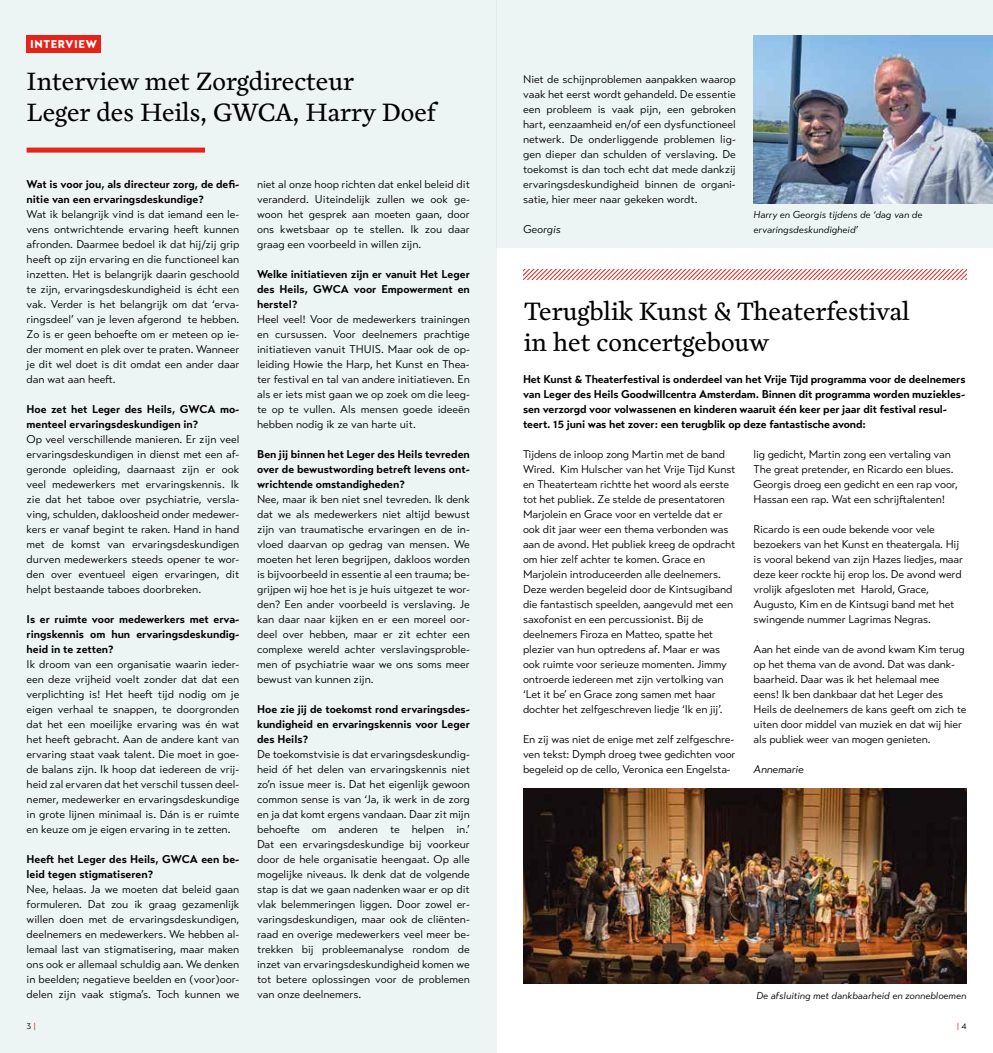
<style>
.page{position:relative;width:993px;height:1053px;background:#fff}
.page>*{position:absolute;margin:0;border:0;box-sizing:border-box;transform-origin:0 0}
.t1{font:26.25px/31.5px "Cardea OTCE";color:#000}
.t2{font:11.25px/15px "Transat Text Standard";letter-spacing:-.01em;color:#000;text-align:justify}
.t3{font:700 11.25px/15px "Transat Text";letter-spacing:-.005em;color:#000}
.t4{font:italic 11.25px "Transat Text Standard";letter-spacing:-.015em;color:#000}
.t5{font:900 11.25px "Transat Text";letter-spacing:.05em;color:#fff}
.t6{font:italic 10px/15px "Transat Text Standard";color:#000}
.t7{font:8.75px "Transat Text Standard";color:#000}
.t8{font:8.75px "Transat Text Standard";color:#e5231b}
.s1{color:#e5231b}
.s2{color:#000}
</style>
<div class="page">
<div style="left:0;top:0;width:496px;height:1052px;background:#edf5f4"></div>
<div style="left:496px;top:0;width:496px;height:248px;background:#edf5f4"></div>
<div style="left:27px;top:35px;width:74px;height:18px;background:#e5231b"></div>
<div style="left:27px;top:148px;width:178px;height:5px;background:#e5231b"></div>
<img style="left:753px;top:35px;width:239px;height:168px">
<svg style="left:524px;top:269px;width:442px;height:11px"></svg>
<img style="left:523px;top:788px;width:443px;height:195px">
<p class="t5" style="left:30px;top:38px;width:68px">INTERVIEW</p>
<h1 class="t1" style="left:27px;top:67px;width:411px">Interview met Zorgdirecteur<br>Leger des Heils, GWCA, Harry Doef</h1>
<p class="t3" style="left:27px;top:177px;width:214px">Wat is voor jou, als directeur zorg, de defi&shy;nitie van een ervaringsdeskundige?</p>
<p class="t2" style="left:27px;top:207px;width:214px">Wat ik belangrijk vind is dat iemand een le&shy;vens ontwrichtende ervaring heeft kunnen afronden. Daarmee bedoel ik dat hij/zij grip heeft op zijn ervaring en die functioneel kan inzetten. Het is belangrijk daarin geschoold te zijn, ervaringsdeskundigheid is écht een vak. Verder is het belangrijk om dat ‘erva&shy;ringsdeel’ van je leven afgerond te hebben.<br>Zo is er geen behoefte om er meteen op ie&shy;der moment en plek over te praten. Wanneer je dit wel doet is dit omdat een ander daar dan wat aan heeft.</p>
<p class="t3" style="left:27px;top:401px;width:214px">Hoe zet het Leger des Heils, GWCA mo&shy;menteel ervaringsdeskundigen in?</p>
<p class="t2" style="left:27px;top:432px;width:214px">Op veel verschillende manieren. Er zijn veel ervaringsdeskundigen in dienst met een af&shy;geronde opleiding, daarnaast zijn er ook veel medewerkers met ervaringskennis. Ik zie dat het taboe over psychiatrie, versla&shy;ving, schulden, dakloosheid onder medewer&shy;kers er vanaf begint te raken. Hand in hand met de komst van ervaringsdeskundigen durven medewerkers steeds opener te wor&shy;den over eventueel eigen ervaringen, dit helpt bestaande taboes doorbreken.</p>
<p class="t3" style="left:27px;top:611px;width:214px;text-align:justify">Is er ruimte voor medewerkers met erva&shy;ringskennis om hun ervaringsdeskundig&shy;heid in te zetten?</p>
<p class="t2" style="left:27px;top:657px;width:214px">Ik droom van een organisatie waarin ieder&shy;een deze vrijheid voelt zonder dat dat een verplichting is! Het heeft tijd nodig om je eigen verhaal te snappen, te doorgronden dat het een moeilijke ervaring was én wat het heeft gebracht. Aan de andere kant van ervaring staat vaak talent. Die moet in goe&shy;de balans zijn. Ik hoop dat iedereen de vrij&shy;heid zal ervaren dat het verschil tussen deel&shy;nemer, medewerker en ervaringsdeskundige in grote lijnen minimaal is. Dán is er ruimte en keuze om je eigen ervaring in te zetten.</p>
<p class="t3" style="left:27px;top:851px;width:214px">Heeft het Leger des Heils, GWCA een be&shy;leid tegen stigmatiseren?</p>
<p class="t2" style="left:27px;top:881px;width:214px">Nee, helaas. Ja we moeten dat beleid gaan formuleren. Dat zou ik graag gezamenlijk willen doen met de ervaringsdeskundigen, deelnemers en medewerkers. We hebben al&shy;lemaal last van stigmatisering, maar maken ons ook er allemaal schuldig aan. We denken in beelden; negatieve beelden en (voor)oor&shy;delen zijn vaak stigma’s. Toch kunnen we</p>
<p class="t2" style="left:257px;top:176px;width:214px">niet al onze hoop richten dat enkel beleid dit veranderd. Uiteindelijk zullen we ook ge&shy;woon het gesprek aan moeten gaan, door ons kwetsbaar op te stellen. Ik zou daar graag een voorbeeld in willen zijn.</p>
<p class="t3" style="left:257px;top:266px;width:214px;text-align:justify">Welke initiatieven zijn er vanuit Het Leger des Heils, GWCA voor Empowerment en herstel?</p>
<p class="t2" style="left:257px;top:311px;width:214px">Heel veel! Voor de medewerkers trainingen en cursussen. Voor deelnemers prachtige initiatieven vanuit THUIS. Maar ook de op&shy;leiding Howie the Harp, het Kunst en Thea&shy;ter festival en tal van andere initiatieven. En als er iets mist gaan we op zoek om die leeg&shy;te op te vullen. Als mensen goede ideeën hebben nodig ik ze van harte uit.</p>
<p class="t3" style="left:257px;top:446px;width:214px;text-align:justify">Ben jij binnen het Leger des Heils tevreden over de bewustwording betreft levens ont&shy;wrichtende omstandigheden?</p>
<p class="t2" style="left:257px;top:491px;width:214px">Nee, maar ik ben niet snel tevreden. Ik denk dat we als medewerkers niet altijd bewust zijn van traumatische ervaringen en de in&shy;vloed daarvan op gedrag van mensen. We moeten het leren begrijpen, dakloos worden is bijvoorbeeld in essentie al een trauma; be&shy;grijpen wij hoe het is je huis uitgezet te wor&shy;den? Een ander voorbeeld is verslaving. Je kan daar naar kijken en er een moreel oor&shy;deel over hebben, maar er zit echter een complexe wereld achter verslavingsproble&shy;men of psychiatrie waar we ons soms meer bewust van kunnen zijn.</p>
<p class="t3" style="left:257px;top:701px;width:214px;text-align:justify">Hoe zie jij de toekomst rond ervaringsdes&shy;kundigheid en ervaringskennis voor Leger des Heils?</p>
<p class="t2" style="left:257px;top:746px;width:214px">De toekomstvisie is dat ervaringsdeskundig&shy;heid óf het delen van ervaringskennis niet zo’n issue meer is. Dat het eigenlijk gewoon common sense is van ‘Ja, ik werk in de zorg en ja dat komt ergens vandaan. Daar zit mijn behoefte om anderen te helpen in.’ Dat een ervaringsdeskundige bij voorkeur door de hele organisatie heengaat. Op alle mogelijke niveaus. Ik denk dat de volgende stap is dat we gaan nadenken waar er op dit vlak belemmeringen liggen. Door zowel er&shy;varingsdeskundigen, maar ook de cliënten&shy;raad en overige medewerkers veel meer be&shy;trekken bij probleemanalyse rondom de inzet van ervaringsdeskundigheid komen we tot betere oplossingen voor de problemen van onze deelnemers.</p>
<p class="t2" style="left:523px;top:72px;width:214px">Niet de schijnproblemen aanpakken waarop vaak het eerst wordt gehandeld. De essentie een probleem is vaak pijn, een gebroken hart, eenzaamheid en/of een dysfunctioneel netwerk. De onderliggende problemen lig&shy;gen dieper dan schulden of verslaving. De toekomst is dan toch echt dat mede dankzij ervaringsdeskundigheid binnen de organi&shy;satie, hier meer naar gekeken wordt.</p>
<p class="t4" style="left:523px;top:222px;width:39px">Georgis</p>
<p class="t6" style="left:753px;top:207px;width:170px">Harry en Georgis tijdens de ‘dag van de ervaringsdeskundigheid’</p>
<h1 class="t1" style="left:523px;top:297px;width:387px">Terugblik Kunst &amp; Theaterfestival in het concertgebouw</h1>
<p class="t3" style="left:523px;top:372px;width:444px">Het Kunst &amp; Theaterfestival is onderdeel van het Vrije Tijd programma voor de deelnemers van Leger des Heils Goodwillcentra Amsterdam. Binnen dit programma worden muziekles&shy;sen verzorgd voor volwassenen en kinderen waaruit één keer per jaar dit festival resul&shy;teert. 15 juni was het zover: een terugblik op deze fantastische avond:</p>
<p class="t2" style="left:523px;top:447px;width:214px;text-align:left">Tijdens de inloop zong Martin met de band Wired. Kim Hulscher van het Vrije Tijd Kunst en Theaterteam richtte het woord als eerste tot het publiek. Ze stelde de presentatoren Marjolein en Grace voor en vertelde dat er ook dit jaar weer een thema verbonden was aan de avond. Het publiek kreeg de opdracht om hier zelf achter te komen. Grace en Marjolein introduceerden alle deelnemers.<br>Deze werden begeleid door de Kintsugiband die fantastisch speelden, aangevuld met een saxofonist en een percussionist. Bij de deelnemers Firoza en Matteo, spatte het plezier van hun optredens af. Maar er was ook ruimte voor serieuze momenten. Jimmy ontroerde iedereen met zijn vertolking van ‘Let it be’ en Grace zong samen met haar dochter het zelfgeschreven liedje ‘Ik en jij’.</p>
<p class="t2" style="left:523px;top:732px;width:214px;text-align:left">En zij was niet de enige met zelf zelfgeschre&shy;ven tekst: Dymph droeg twee gedichten voor begeleid op de cello, Veronica een Engelsta-</p>
<p class="t2" style="left:753px;top:447px;width:206px;text-align:left">lig gedicht, Martin zong een vertaling van The great pretender, en Ricardo een blues.<br>Georgis droeg een gedicht en een rap voor, Hassan een rap. Wat een schrijftalenten!</p>
<p class="t2" style="left:753px;top:522px;width:211px;text-align:left">Ricardo is een oude bekende voor vele bezoekers van het Kunst en theatergala. Hij is vooral bekend van zijn Hazes liedjes, maar deze keer rockte hij erop los. De avond werd vrolijk afgesloten met Harold, Grace, Augusto, Kim en de Kintsugi band met het swingende nummer Lagrimas Negras.</p>
<p class="t2" style="left:753px;top:642px;width:214px;text-align:left">Aan het einde van de avond kwam Kim terug op het thema van de avond. Dat was dank&shy;baarheid. Daar was ik het helemaal mee eens! Ik ben dankbaar dat het Leger des Heils de deelnemers de kans geeft om zich te uiten door middel van muziek en dat wij hier als publiek weer van mogen genieten.</p>
<p class="t4" style="left:753px;top:762px;width:51px">Annemarie</p>
<p class="t6" style="left:756px;top:987px;width:211px">De afsluiting met dankbaarheid en zonnebloemen</p>
<p class="t7" style="left:27px;top:1020px;width:11px">3 <span class="s1">|</span></p>
<p class="t8" style="left:956px;top:1020px;width:11px">| <span class="s2">4</span></p>
</div>
